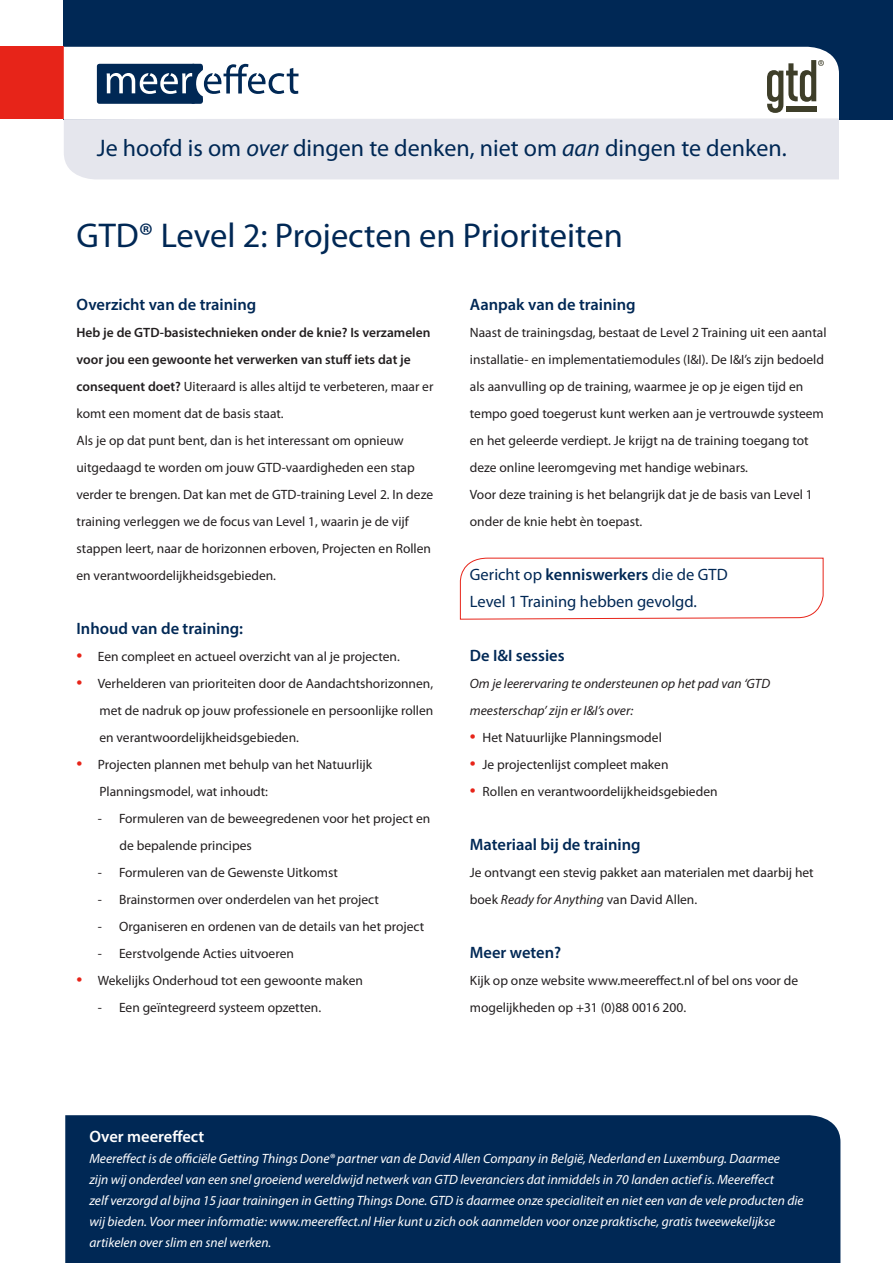
<style>
.page{position:relative;width:893px;height:1263px;background:#fff}
.page>*{position:absolute;margin:0;border:0;box-sizing:border-box;transform-origin:0 0}
.t1{font:34.5px "Myriad Pro";color:#002855}
.t2{font:24px "Myriad Pro";color:#002855}
.t3{font:600 16.5px "Myriad Pro";color:#002855}
.t4{font:16.5px "Myriad Pro";color:#002855}
.t5{font:600 16.5px "Myriad Pro";color:#fff}
.t6{font:13.5px/27px "Myriad Pro";color:#231f20}
.t7{font:italic 13.5px/21px "Myriad Pro";color:#fff}
.t8{font:600 13.5px/27px "Myriad Pro";color:#231f20}
.t9{font:italic 13.5px "Myriad Pro";color:#231f20}
.s1{font-style:italic}
.s2{font-weight:400}
.s3{font-size:21px;color:#e72419}
.s4{font-weight:600}
</style>
<div class="page">
<div style="left:65px;top:1115px;width:775px;height:148px;background:#002855"></div>
<svg style="left:460px;top:557px;width:364px;height:63px"></svg>
<div style="left:64px;top:0;width:829px;height:119px;background:#002855"></div>
<div style="left:0;top:47px;width:64px;height:72px;background:#e72419"></div>
<div style="left:64px;top:47px;width:775px;height:71px;background:#fff"></div>
<div style="left:97px;top:64px;width:99px;height:40px;border:5px solid #002855"></div>
<div style="left:191px;top:97px;width:12px;height:7px;border:5px solid #002855"></div>
<svg style="left:99px;top:64px;width:200px;height:38px"></svg>
<svg style="left:767px;top:60px;width:57px;height:53px;background:#aaaaa1"></svg>
<div style="left:64px;top:118px;width:775px;height:62px;background:#e5e6ed"></div>
<p class="t2" style="left:97px;top:133px;width:691px">Je hoofd is om <span class="s1">over</span> dingen te denken, niet om <span class="s1">aan</span> dingen te denken.</p>
<p class="t1" style="left:77px;top:214px;width:548px">GTD® Level 2: Projecten en Prioriteiten</p>
<p class="t3" style="left:77px;top:294px;width:181px">Overzicht van de training</p>
<p class="t8" style="left:77px;top:319px;width:358px">Heb je de GTD-basistechnieken onder de knie? Is verzamelen voor jou een gewoonte het verwerken van stuff iets dat je consequent doet? <span class="s2">Uiteraard is alles altijd te verbeteren, maar er komt een moment dat de basis staat.</span></p>
<p class="t6" style="left:77px;top:427px;width:329px">Als je op dat punt bent, dan is het interessant om opnieuw</p>
<p class="t6" style="left:77px;top:454px;width:358px">uitgedaagd te worden om jouw GTD-vaardigheden een stap verder te brengen. Dat kan met de GTD-training Level 2. In deze training verleggen we de focus van Level 1, waarin je de vijf stappen leert, naar de horizonnen erboven, Projecten en Rollen en verantwoordelijkheidsgebieden.</p>
<p class="t3" style="left:77px;top:618px;width:168px">Inhoud van de training:</p>
<p class="t6" style="left:77px;top:643px;width:325px"><span class="s3">•</span> Een compleet en actueel overzicht van al je projecten.</p>
<p class="t6" style="left:99px;top:670px;width:335px;text-align:justify;text-indent:-23px"><span class="s3">•</span> Verhelderen van prioriteiten door de Aandachtshorizonnen, met de nadruk op jouw professionele en persoonlijke rollen en verantwoordelijkheidsgebieden.</p>
<p class="t6" style="left:99px;top:751px;width:274px;text-indent:-23px"><span class="s3">•</span> Projecten plannen met behulp van het Natuurlijk<br>Planningsmodel, wat inhoudt:</p>
<p class="t6" style="left:119px;top:805px;width:312px;text-indent:-22px">- Formuleren van de beweegredenen voor het project en de bepalende principes</p>
<p class="t6" style="left:98px;top:859px;width:242px">- Formuleren van de Gewenste Uitkomst</p>
<p class="t6" style="left:98px;top:886px;width:283px">- Brainstormen over onderdelen van het project</p>
<p class="t6" style="left:98px;top:913px;width:328px">- Organiseren en ordenen van de details van het project</p>
<p class="t6" style="left:98px;top:940px;width:198px">- Eerstvolgende Acties uitvoeren</p>
<p class="t6" style="left:77px;top:967px;width:288px"><span class="s3">•</span> Wekelijks Onderhoud tot een gewoonte maken</p>
<p class="t6" style="left:98px;top:994px;width:225px">- Een geïntegreerd systeem opzetten.</p>
<p class="t3" style="left:470px;top:294px;width:167px">Aanpak van de training</p>
<p class="t6" style="left:470px;top:319px;width:358px">Naast de trainingsdag, bestaat de Level 2 Training uit een aantal installatie- en implementatiemodules (I&amp;I). De I&amp;I’s zijn bedoeld als aanvulling op de training, waarmee je op je eigen tijd en tempo goed toegerust kunt werken aan je vertrouwde systeem en het geleerde verdiept. Je krijgt na de training toegang tot deze online leeromgeving met handige webinars.</p>
<p class="t6" style="left:470px;top:481px;width:344px">Voor deze training is het belangrijk dat je de basis van Level 1 onder de knie hebt èn toepast.</p>
<p class="t4" style="left:470px;top:564px;width:259px">Gericht op <span class="s4">kenniswerkers</span> die de GTD</p>
<p class="t4" style="left:470px;top:591px;width:229px">Level 1 Training hebben gevolgd.</p>
<p class="t3" style="left:470px;top:645px;width:96px">De I&amp;I sessies</p>
<p class="t9" style="left:470px;top:675px;width:302px">Om je leerervaring te ondersteunen op het pad van ‘GTD</p>
<p class="t9" style="left:470px;top:702px;width:165px">meesterschap’ zijn er I&amp;I’s over:</p>
<p class="t6" style="left:470px;top:724px;width:193px"><span class="s3">•</span> Het Natuurlijke Planningsmodel</p>
<p class="t6" style="left:470px;top:751px;width:200px"><span class="s3">•</span> Je projectenlijst compleet maken</p>
<p class="t6" style="left:470px;top:778px;width:249px"><span class="s3">•</span> Rollen en verantwoordelijkheidsgebieden</p>
<p class="t3" style="left:470px;top:834px;width:172px">Materiaal bij de training</p>
<p class="t6" style="left:470px;top:859px;width:345px">Je ontvangt een stevig pakket aan materialen met daarbij het boek <span class="s1">Ready for Anything</span> van David Allen.</p>
<p class="t3" style="left:470px;top:942px;width:93px">Meer weten?</p>
<p class="t6" style="left:470px;top:967px;width:330px">Kijk op onze website www.meereffect.nl of bel ons voor de mogelijkheden op +31 (0)88 0016 200.</p>
<p class="t5" style="left:89px;top:1126px;width:117px">Over meereffect</p>
<p class="t7" style="left:89px;top:1148px;width:692px">Meereffect is de officiële Getting Things Done® partner van de David Allen Company in België, Nederland en Luxemburg. Daarmee</p>
<p class="t7" style="left:89px;top:1169px;width:686px">zijn wij onderdeel van een snel groeiend wereldwijd netwerk van GTD leveranciers dat inmiddels in 70 landen actief is. Meereffect</p>
<p class="t7" style="left:89px;top:1190px;width:716px">zelf verzorgd al bijna 15 jaar trainingen in Getting Things Done. GTD is daarmee onze specialiteit en niet een van de vele producten die</p>
<p class="t7" style="left:89px;top:1211px;width:687px">wij bieden. Voor meer informatie: www.meereffect.nl Hier kunt u zich ook aanmelden voor onze praktische, gratis tweewekelijkse artikelen over slim en snel werken.</p>
</div>
